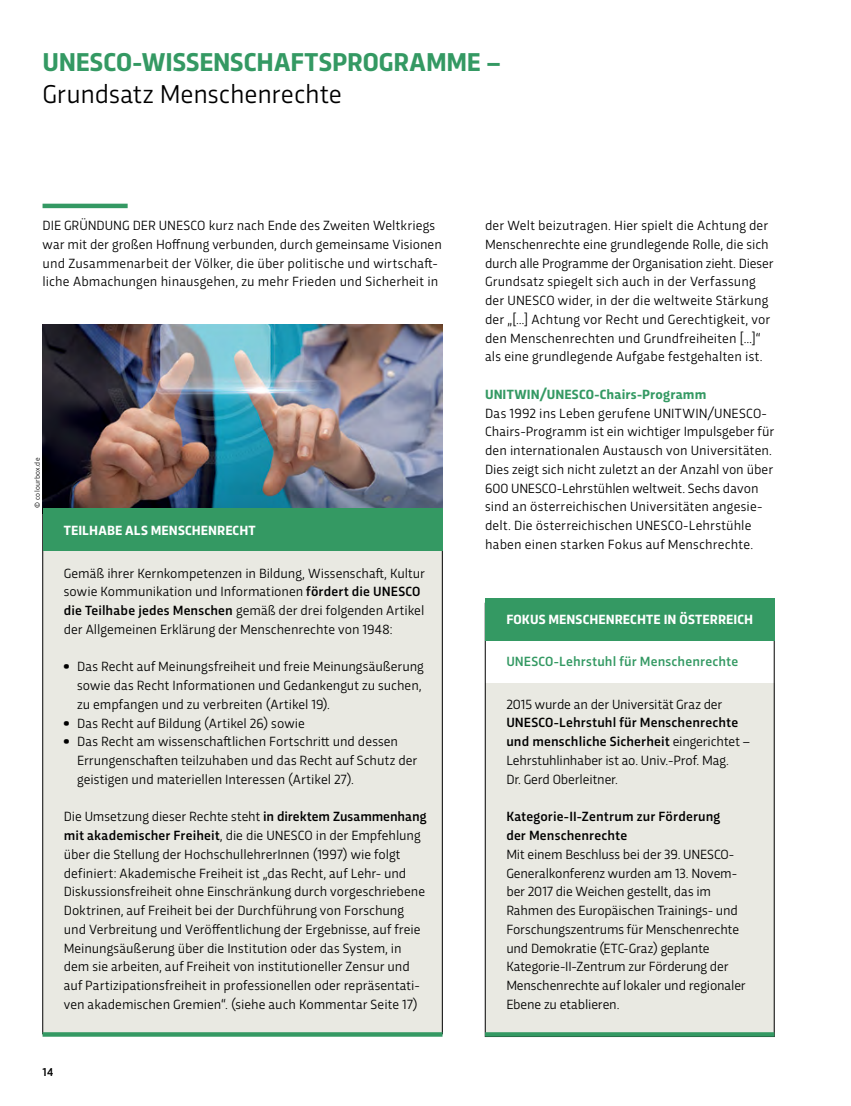
<style>
.page{position:relative;width:851px;height:1106px;background:#fff}
.page>*{position:absolute;margin:0;border:0;box-sizing:border-box;transform-origin:0 0}
.t1{font:700 27px "Trasandina";letter-spacing:.005em;color:#349963}
.t2{font:27px "Trasandina";letter-spacing:-.005em;color:#000}
.t3{font:13.95px/18.8px "Trasandina";color:#000}
.t4{font:700 13.95px "Trasandina";letter-spacing:.015em;color:#fff}
.t5{font:500 13.95px/18.8px "Trasandina";letter-spacing:.01em;color:#000}
.t6{font:500 13.95px "Trasandina";letter-spacing:.01em;color:#349963}
.t7{font:700 13.95px "Trasandina";letter-spacing:.005em;color:#349963}
.t8{font:500 12px "Trasandina";color:#000}
.t9{font:7.5px "Trasandina";letter-spacing:.025em;color:#000}
.s1{font-weight:500}
.s2{font-family:"Trasandina Ultra"}
</style>
<div class="page">
<img style="left:43px;top:324px;width:399px;height:184px">
<div style="left:43px;top:510px;width:399px;height:523px;background:#e9e9e2"></div>
<div style="left:43px;top:508px;width:399px;height:43px;background:#349963"></div>
<svg style="left:43px;top:1032px;width:399px;height:4px;background:#3d9d69"></svg>
<hr style="left:43px;top:204px;width:85px;height:4px;background:#349963">
<div style="left:485px;top:683px;width:289px;height:353px;background:#e9e9e2"></div>
<svg style="left:485px;top:1032px;width:289px;height:4px"></svg>
<div style="left:485px;top:598px;width:289px;height:43px;background:#349963"></div>
<h1 class="t1" style="left:43px;top:42px;width:402px">UNESCO-WISSENSCHAFTSPROGRAMME</h1>
<h1 class="t1" style="left:486px;top:42px;width:16px">–</h1>
<h1 class="t2" style="left:43px;top:74px;width:301px">Grundsatz Menschenrechte</h1>
<p class="t3" style="left:43px;top:215px;width:39px">Die Gründung</p>
<p class="t3" style="left:133px;top:215px;width:9px">der</p>
<p class="t3" style="left:43px;top:215px;width:401px;text-indent:116px">UNESCO kurz nach Ende des Zweiten Weltkriegs war mit der großen Hoffnung verbunden, durch gemeinsame Visionen und Zusammenarbeit der Völker, die über politische und wirtschaft&shy;liche Abmachungen hinausgehen, zu mehr Frieden und Sicherheit in</p>
<p class="t3" style="left:485px;top:215px;width:290px">der Welt beizutragen. Hier spielt die Achtung der Menschenrechte eine grundlegende Rolle, die sich durch alle Programme der Organisation zieht. Dieser Grundsatz spiegelt sich auch in der Verfassung der UNESCO wider, in der die weltweite Stärkung der „[…] Achtung vor Recht und Gerechtigkeit, vor den Menschenrechten und Grundfreiheiten […]“ als eine grundlegende Aufgabe festgehalten ist.</p>
<p class="t7" style="left:485px;top:384px;width:26px">UNITWI</p>
<p class="t7" style="left:530px;top:384px;width:177px">N/UNESCO-CHAIRS-PROGRAMM</p>
<p class="t3" style="left:485px;top:402px;width:290px">Das 1992 ins Leben gerufene UNITWIN/UNESCO-Chairs-Programm ist ein wichtiger Impulsgeber für den internationalen Austausch von Universitäten.<br>Dies zeigt sich nicht zuletzt an der Anzahl von über 600 UNESCO-Lehrstühlen weltweit. Sechs davon sind an österreichischen Universitäten angesie&shy;delt. Die österreichischen UNESCO-Lehrstühle haben einen starken Fokus auf Menschrechte.</p>
<p class="t9" style="left:32px;top:507px;width:51px;rotate:-90deg">© colourbox.de</p>
<p class="t4" style="left:64px;top:520px;width:193px">TEILHABE ALS MENSCHEN RECHT</p>
<p class="t3" style="left:64px;top:562px;width:363px">Gemäß ihrer Kernkompetenzen in Bildung, Wissenschaft, Kultur sowie Kommunikation und Informationen <span class="s1">fördert die UNESCO die Teilhabe jedes Menschen</span> gemäß der drei folgenden Artikel der Allgemeinen Erklärung der Menschenrechte von 1948:</p>
<p class="t3" style="left:77px;top:656px;width:348px;text-indent:-13px"><span class="s2">•</span> Das Recht auf Meinungsfreiheit und freie Meinungsäußerung sowie das Recht Informationen und Gedankengut zu suchen, zu empfangen und zu verbreiten (Artikel 19).</p>
<p class="t3" style="left:64px;top:712px;width:242px"><span class="s2">•</span> Das Recht auf Bildung (Artikel 26) sowie</p>
<p class="t3" style="left:77px;top:731px;width:341px;text-indent:-13px"><span class="s2">•</span> Das Recht am wissenschaftlichen Fortschritt und dessen<br>Errungenschaften teilzuhaben und das Recht auf Schutz der geistigen und materiellen Interessen (Artikel 27).</p>
<p class="t3" style="left:64px;top:806px;width:364px">Die Umsetzung dieser Rechte steht <span class="s1">in direktem Zusammenhang mit akademischer Freiheit</span>, die die UNESCO in der Empfehlung über die Stellung der HochschullehrerInnen (1997) wie folgt definiert: Akademische Freiheit ist „das Recht, auf Lehr- und Diskussionsfreiheit ohne Einschränkung durch vorgeschriebene Doktrinen, auf Freiheit bei der Durchführung von Forschung und Verbreitung und Veröffentlichung der Ergebnisse, auf freie Meinungsäußerung über die Institution oder das System, in dem sie arbeiten, auf Freiheit von institutioneller Zensur und auf Partizipationsfreiheit in professionellen oder repräsentati&shy;ven akademischen Gremien“. (siehe auch Kommentar Seite 17)</p>
<p class="t8" style="left:43px;top:1063px;width:12px">14</p>
<p class="t4" style="left:506px;top:609px;width:248px">FOKUS MENSCHEN RECHTE IN ÖSTERREICH</p>
<p class="t6" style="left:506px;top:651px;width:233px">UNESCO-Lehrstuhl für Menschenrechte</p>
<p class="t3" style="left:506px;top:693px;width:217px">2015 wurde an der Universität Graz der</p>
<p class="t3" style="left:506px;top:712px;width:245px"><span class="s1">UNESCO-Lehrstuhl für Menschenrechte und menschliche Sicherheit</span> eingerichtet – Lehrstuhlinhaber ist ao. Univ.-Prof. Mag.<br>Dr. Gerd Oberleitner.</p>
<p class="t5" style="left:506px;top:806px;width:215px">Kategorie-II-Zentrum zur Förderung der Menschenrechte</p>
<p class="t3" style="left:506px;top:843px;width:241px">Mit einem Beschluss bei der 39. UNESCO-Generalkonferenz wurden am 13. Novem&shy;ber 2017 die Weichen gestellt, das im Rahmen des Europäischen Trainings- und Forschungszentrums für Menschenrechte und Demokratie (ETC-Graz) geplante Kategorie-II-Zentrum zur Förderung der Menschenrechte auf lokaler und regionaler Ebene zu etablieren.</p>
</div>
